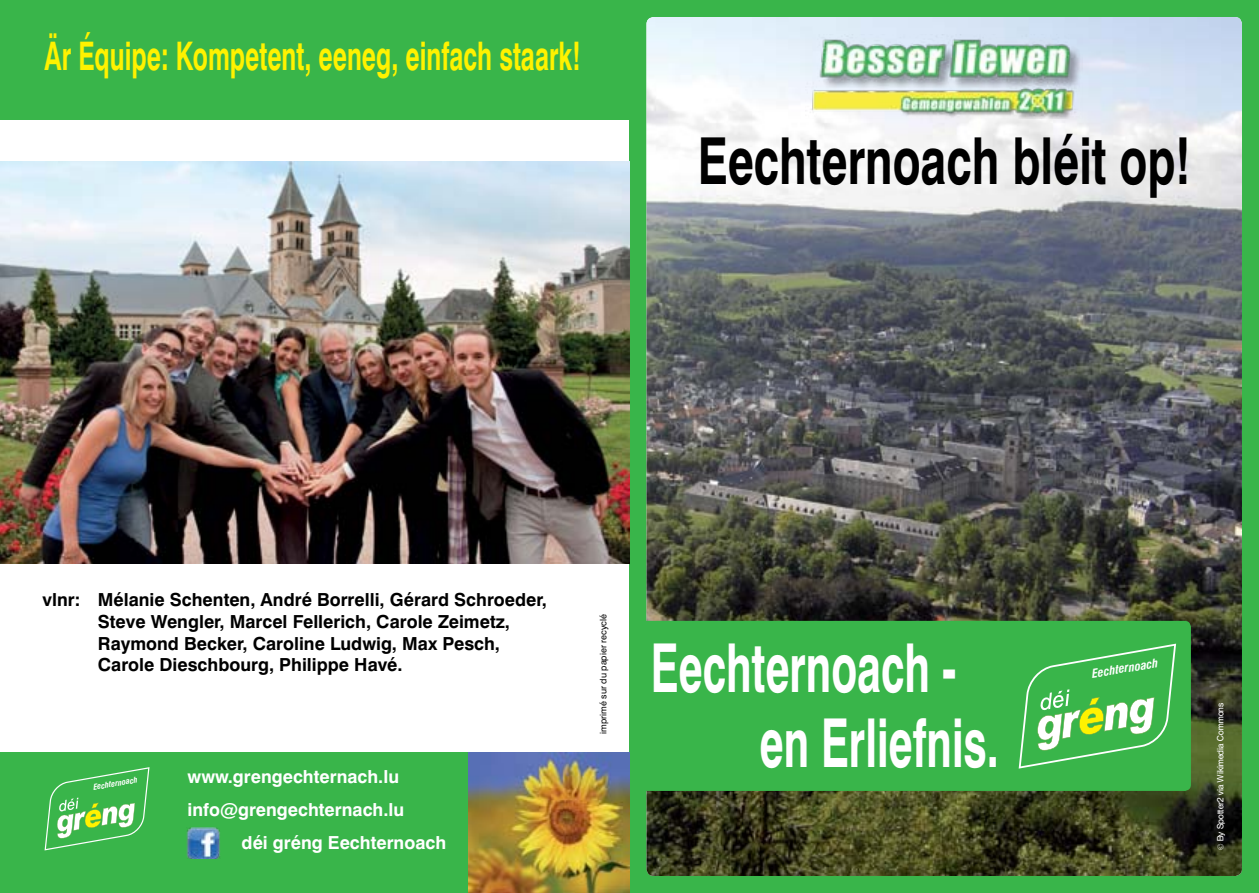
<style>
.page{position:relative;width:1259px;height:893px;background:#fff}
.page>*{position:absolute;margin:0;border:0;box-sizing:border-box;transform-origin:0 0}
.t1{font:700 67.5px/75px "Swiss 721 BT";color:#fff;scale:.63 1}
.t2{font:700 64.8px "Swiss 721 BT";color:#000;scale:.71 1}
.t3{font:700 39.3px "Swiss 721 BT";color:#fff200;scale:.63 1}
.t4{font:700 18px/21.6px "Swiss 721 BT";color:#000}
.t5{font:700 18px "Swiss 721 BT";color:#fff}
.t6{font:italic 700 condensed 11.85px "Swiss 721 BT";color:#fff}
.t7{font:9px "Hel Reg";color:#fff}
.t8{font:9px "Swiss 721 BT";color:#000}
.t9{font:italic 700 condensed 7.95px "Swiss 721 BT";color:#fff}
</style>
<div class="page">
<div style="left:629px;top:0;width:630px;height:893px;background:#39b54a"></div>
<img style="left:646px;top:17px;width:596px;height:859px">
<div style="left:629px;top:621px;width:562px;height:170px;background:#39b54a;border-radius:6px"></div>
<svg style="left:1018px;top:644px;width:158px;height:125px"></svg>
<img style="left:805px;top:34px;width:278px;height:84px">
<div style="left:0;top:753px;width:629px;height:140px;background:#39b54a"></div>
<img style="left:0;top:162px;width:629px;height:401px">
<div style="left:0;top:0;width:629px;height:119px;background:#39b54a"></div>
<svg style="left:45px;top:767px;width:104px;height:83px"></svg>
<img style="left:187px;top:827px;width:33px;height:32px">
<img style="left:469px;top:753px;width:161px;height:140px">
<h3 class="t3" style="left:45px;top:32px;width:852px">Är Équipe: Kompetent, eeneg, einfach staark!</h3>
<h2 class="t2" style="left:698px;top:121px;width:695px">Eechternoach bléit op!</h2>
<p class="t4" style="left:98px;top:589px;width:450px;text-indent:-55px">vlnr: Mélanie Schenten, André Borrelli, Gérard Schroeder, Steve Wengler, Marcel Fellerich, Carole Zeimetz, Raymond Becker, Caroline Ludwig, Max Pesch, Carole Dieschbourg, Philippe Havé.</p>
<p class="t9" style="left:92px;top:783px;width:46px;rotate:-10deg">Eechternoach</p>
<p class="t5" style="left:188px;top:766px;width:213px">www.grengechternach.lu</p>
<p class="t5" style="left:188px;top:799px;width:218px">info@grengechternach.lu</p>
<p class="t5" style="left:242px;top:832px;width:206px">déi gréng Eechternoach</p>
<p class="t8" style="left:598px;top:734px;width:121px;rotate:-90deg">imprimé sur du papier recyclé</p>
<h1 class="t1" style="left:759px;top:630px;width:381px;text-indent:-109px">Eechternoach - en Erliefnis.</h1>
<p class="t6" style="left:1090px;top:667px;width:69px;rotate:-10deg">Eechternoach</p>
<p class="t7" style="left:1215px;top:850px;width:149px;rotate:-90deg">© By Spotter2 via Wikimedia Commons</p>
</div>
